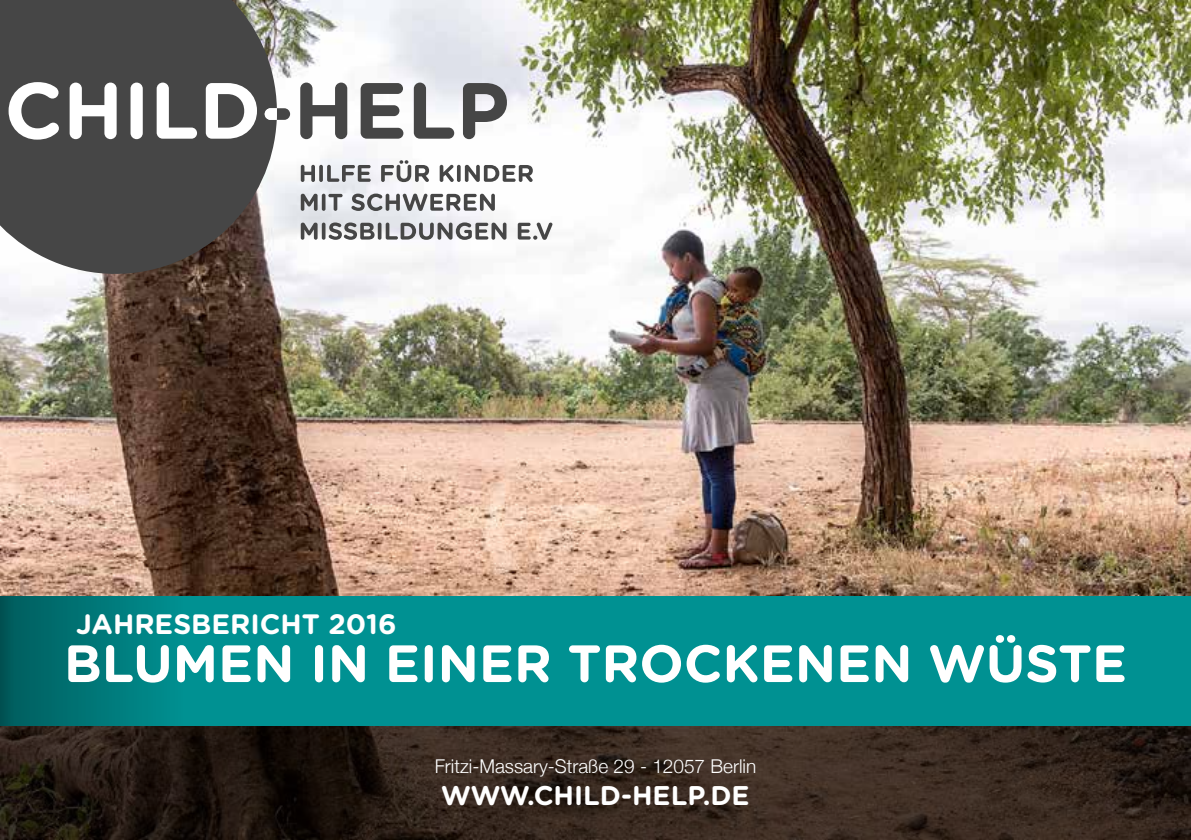
<style>
.page{position:relative;width:1191px;height:840px;background:#fff}
.page>*{position:absolute;margin:0;border:0;box-sizing:border-box;transform-origin:0 0}
.t1{font:700 52.4px "Gotham Rounded";color:#fff}
.t2{font:700 28px "Gotham Rounded";color:#fff}
.t3{font:700 27px "Gotham Rounded";color:#fff}
.t4{font:300 19px "Helvetica Neue";color:#fff}
</style>
<div class="page">
<img style="left:0;top:0;width:1191px;height:595px">
<svg style="left:0;top:724px;width:1191px;height:115px;background:#2f241c"></svg>
<div style="left:0;top:595px;width:1191px;height:129px;background:#009192"></div>
<div style="left:0;top:595px;width:183px;height:129px;background:linear-gradient(to right,#005c5d,#009091)"></div>
<div style="left:0;top:595px;width:13px;height:129px;background:#005657"></div>
<svg style="left:0;top:0;width:277px;height:274px;background:#535150"></svg>
<svg style="left:265px;top:108px;width:25px;height:12px"></svg>
<svg style="left:9px;top:82px;width:50px;height:57px"></svg>
<svg style="left:70px;top:82px;width:47px;height:57px"></svg>
<div style="left:130px;top:82px;width:13px;height:57px;background:#fff;border-radius:6px"></div>
<svg style="left:157px;top:82px;width:40px;height:57px"></svg>
<svg style="left:206px;top:83px;width:51px;height:56px"></svg>
<svg style="left:300px;top:82px;width:47px;height:57px"></svg>
<svg style="left:360px;top:83px;width:43px;height:56px"></svg>
<svg style="left:414px;top:82px;width:40px;height:57px"></svg>
<svg style="left:463px;top:83px;width:44px;height:56px"></svg>
<svg style="left:301px;top:165px;width:14px;height:17px"></svg>
<svg style="left:319px;top:165px;width:4px;height:17px"></svg>
<svg style="left:327px;top:165px;width:44px;height:17px"></svg>
<svg style="left:381px;top:160px;width:48px;height:22px"></svg>
<svg style="left:440px;top:165px;width:14px;height:17px"></svg>
<hr style="left:457px;top:165px;width:3px;height:17px;background:#464646;border-radius:2px">
<svg style="left:465px;top:165px;width:68px;height:17px"></svg>
<svg style="left:301px;top:194px;width:16px;height:17px"></svg>
<hr style="left:322px;top:194px;width:3px;height:17px;background:#464646;border-radius:2px">
<svg style="left:328px;top:194px;width:14px;height:17px"></svg>
<svg style="left:351px;top:193px;width:144px;height:18px"></svg>
<svg style="left:301px;top:222px;width:16px;height:17px"></svg>
<hr style="left:322px;top:222px;width:3px;height:17px;background:#464646;border-radius:2px">
<svg style="left:329px;top:222px;width:45px;height:18px"></svg>
<hr style="left:378px;top:222px;width:3px;height:17px;background:#464646;border-radius:2px">
<svg style="left:386px;top:222px;width:120px;height:18px"></svg>
<svg style="left:518px;top:222px;width:34px;height:18px"></svg>
<h2 class="t2" style="left:76px;top:603px;width:322px">JAHRESBERICHT 2016</h2>
<h1 class="t1" style="left:64px;top:624px;width:1064px">BLUMEN IN EINER TROCKENEN WÜSTE</h1>
<p class="t4" style="left:435px;top:750px;width:323px">Fritzi-Massary-Straße 29 - 12057 Berlin</p>
<h3 class="t3" style="left:441px;top:775px;width:310px">WWW.CHILD-HELP.DE</h3>
</div>
